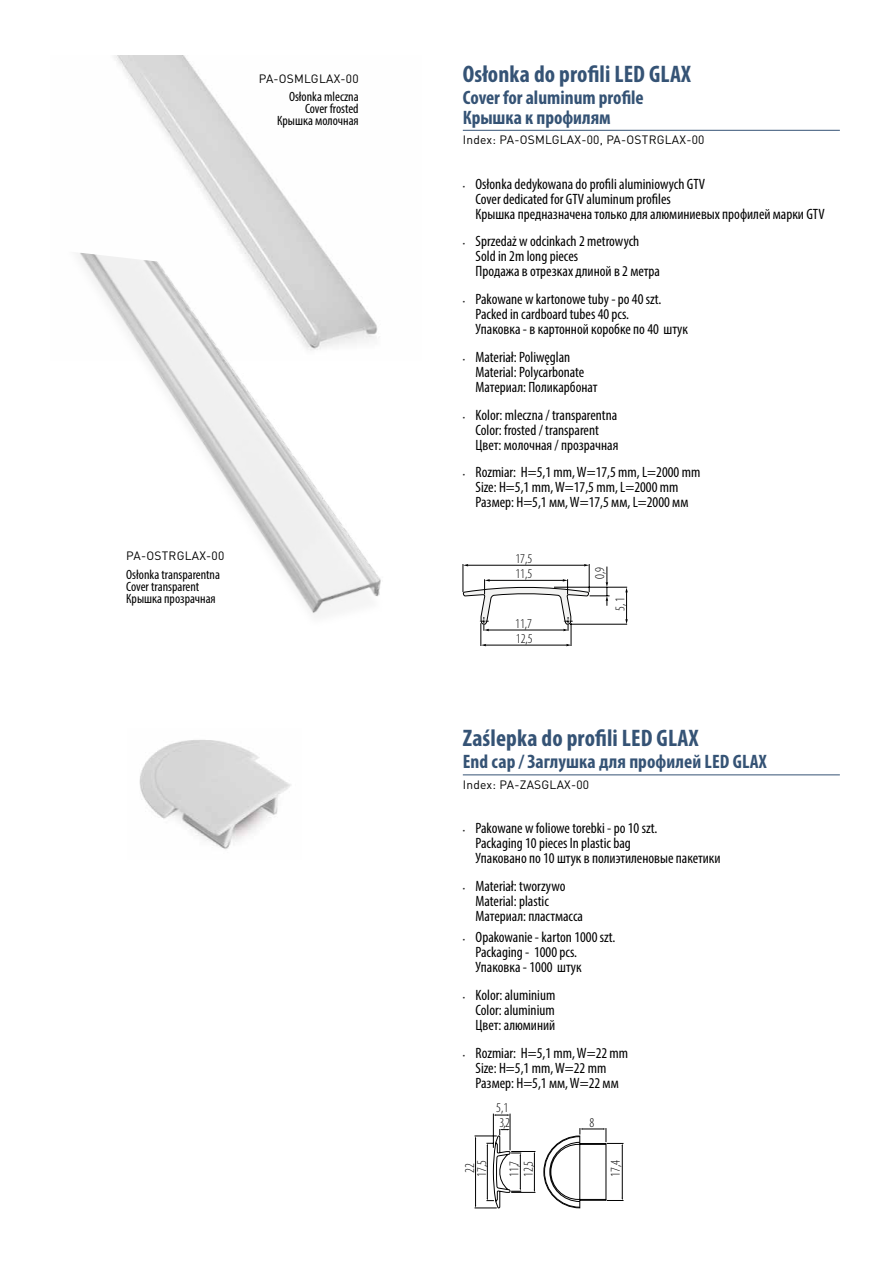
<style>
.page{position:relative;width:893px;height:1263px;background:#fff}
.page>*{position:absolute;margin:0;border:0;box-sizing:border-box;transform-origin:0 0}
.t1{font:700 condensed 24px "Myriad Pro";letter-spacing:.005em;color:#355375}
.t2{font:700 condensed 19.5px/19.5px "Myriad Pro";color:#355375}
.t3{font:condensed 15px/15px "Myriad Pro";color:#000}
.t4{font:condensed 13.5px/12px "Myriad Pro";color:#000;text-align:right}
.t5{font:300 condensed 13.5px/15.5px "Myriad Pro";color:#000}
.t6{font:12px "DIN Pro";letter-spacing:.02em;color:#000}
.s1{font-size:9px;color:#2f2f2f}
</style>
<div class="page">
<svg style="left:625px;top:587px;width:3px;height:37px"></svg>
<hr style="left:570px;top:624px;width:57px;height:1px;background:#000">
<hr style="left:554px;top:587px;width:73px;height:1px;background:#000">
<svg style="left:463px;top:564px;width:147px;height:82px"></svg>
<img style="left:114px;top:56px;width:209px;height:194px">
<img style="left:77px;top:250px;width:304px;height:366px">
<img style="left:139px;top:740px;width:152px;height:109px">
<hr style="left:463px;top:130px;width:377px;height:1px;background:#355375">
<hr style="left:463px;top:774px;width:377px;height:1px;background:#355375">
<svg style="left:494px;top:1114px;width:16px;height:2px"></svg>
<hr style="left:510px;top:1113px;width:1px;height:37px;background:#000">
<hr style="left:493px;top:1113px;width:1px;height:35px;background:#000">
<svg style="left:475px;top:1129px;width:60px;height:80px"></svg>
<svg style="left:543px;top:1128px;width:80px;height:80px"></svg>
<p class="t6" style="left:259px;top:70px;width:101px">PA-OSMLGLAX-00</p>
<p class="t4" style="left:277px;top:90px;width:83px">Osłonka mleczna<br>Cover frosted<br>Крышка молочная</p>
<p class="t6" style="left:126px;top:548px;width:100px">PA-OSTRGLAX-00</p>
<p class="t4" style="left:126px;top:568px;width:95px;text-align:left">Osłonka transparentna<br>Cover transparent<br>Крышка прозрачная</p>
<h1 class="t1" style="left:463px;top:59px;width:230px">Osłonka do profili LED GLAX</h1>
<h2 class="t2" style="left:463px;top:87px;width:182px">Cover for aluminum profile<br>Крышка к профилям</h2>
<p class="t6" style="left:463px;top:132px;width:243px">Index: PA-OSMLGLAX-00, PA-OSTRGLAX-00</p>
<p class="t3" style="left:476px;top:176px;width:351px;text-indent:-13px"><span class="s1">•</span> Osłonka dedykowana do profili aluminiowych GTV<br>Cover dedicated for GTV aluminum profiles<br>Крышка предназначена только для алюминиевых профилей марки GTV</p>
<p class="t3" style="left:476px;top:234px;width:186px;text-indent:-13px"><span class="s1">•</span> Sprzedaż w odcinkach 2 metrowych<br>Sold in 2m long pieces<br>Продажа в отрезках длиной в 2 метра</p>
<p class="t3" style="left:476px;top:291px;width:214px;text-indent:-13px"><span class="s1">•</span> Pakowane w kartonowe tuby - po 40 szt.<br>Packed in cardboard tubes 40 pcs.<br>Упаковка - в картонной коробке по 40 штук</p>
<p class="t3" style="left:476px;top:349px;width:124px;text-indent:-13px"><span class="s1">•</span> Materiał: Poliwęglan<br>Material: Polycarbonate<br>Материал: Поликарбонат</p>
<p class="t3" style="left:476px;top:407px;width:144px;text-indent:-13px"><span class="s1">•</span> Kolor: mleczna / transparentna<br>Color: frosted / transparent<br>Цвет: молочная / прозрачная</p>
<p class="t3" style="left:476px;top:465px;width:226px;text-indent:-13px"><span class="s1">•</span> Rozmiar: H=5,1 mm, W=17,5 mm, L=2000 mm<br>Size: H=5,1 mm, W=17,5 mm, L=2000 mm<br>Размер: H=5,1 мм, W=17,5 мм, L=2000 мм</p>
<p class="t5" style="left:515px;top:552px;width:18px;line-height:15px">17,5<br>11,5</p>
<p class="t5" style="left:515px;top:616px;width:19px">11,7<br>12,5</p>
<p class="t5" style="left:592px;top:579px;width:14px;rotate:-90deg">0,9</p>
<p class="t5" style="left:612px;top:611px;width:15px;rotate:-90deg">5,1</p>
<h1 class="t1" style="left:463px;top:723px;width:237px">Zaślepka do profili LED GLAX</h1>
<h2 class="t2" style="left:463px;top:751px;width:305px">End cap / Заглушка для профилей LED GLAX</h2>
<p class="t6" style="left:463px;top:776px;width:128px">Index: PA-ZASGLAX-00</p>
<p class="t3" style="left:476px;top:820px;width:246px;text-indent:-13px"><span class="s1">•</span> Pakowane w foliowe torebki - po 10 szt.<br>Packaging 10 pieces In plastic bag<br>Упаковано по 10 штук в полиэтиленовые пакетики</p>
<p class="t3" style="left:476px;top:878px;width:109px;text-indent:-13px"><span class="s1">•</span> Materiał: tworzywo<br>Material: plastic<br>Материал: пластмасса</p>
<p class="t3" style="left:476px;top:930px;width:141px;text-indent:-13px"><span class="s1">•</span> Opakowanie - karton 1000 szt.<br>Packaging - 1000 pcs.<br>Упаковка - 1000 штук</p>
<p class="t3" style="left:476px;top:987px;width:81px;text-align:justify;text-indent:-13px"><span class="s1">•</span> Kolor: aluminium Color: aluminium Цвет: aлюминий</p>
<p class="t3" style="left:476px;top:1045px;width:154px;text-indent:-13px"><span class="s1">•</span> Rozmiar: H=5,1 mm, W=22 mm<br>Size: H=5,1 mm, W=22 mm<br>Размер: H=5,1 мм, W=22 мм</p>
<p class="t5" style="left:496px;top:1100px;width:15px">5,1<br>3,2</p>
<p class="t5" style="left:589px;top:1115px;width:6px">8</p>
<p class="t5" style="left:506px;top:1177px;width:17px;rotate:-90deg">11,7</p>
<p class="t5" style="left:608px;top:1177px;width:18px;rotate:-90deg">17,4</p>
<p class="t5" style="left:464px;top:1177px;width:18px;line-height:11.9px;text-align:center;rotate:-90deg">22<br>17,5</p>
<p class="t5" style="left:521px;top:1177px;width:17px;rotate:-90deg">12,5</p>
</div>
